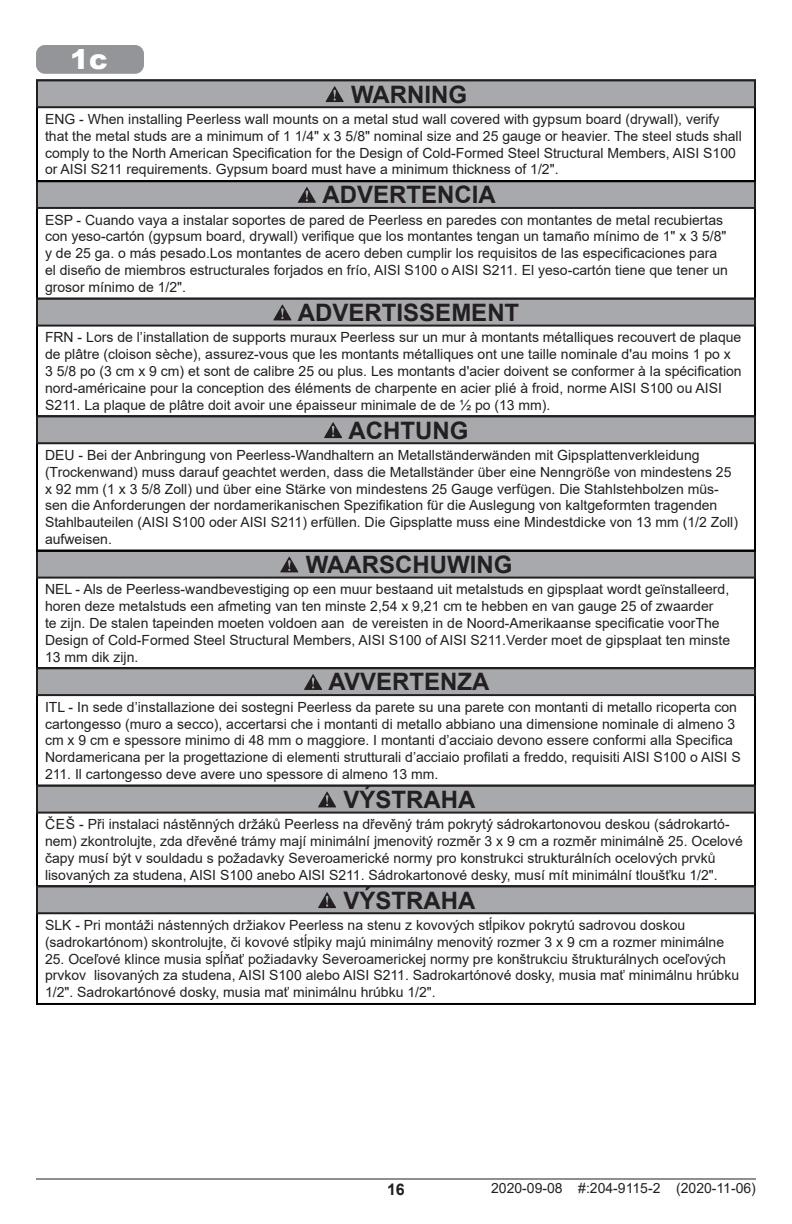
<style>
.page{position:relative;width:792px;height:1224px;background:#fff}
.page>*{position:absolute;margin:0;border:0;box-sizing:border-box;transform-origin:0 0}
.Step_Number_Boxes{font:900 28px "Arial";color:#fff}
.WARNING__header{font:700 24px "Arial";color:#231f20}
.t1{font:700 16px "Arial";color:#231f20}
.Warning_box_text{font:14px/16.8px "Arial";color:#231f20}
</style>
<div class="page">
<hr style="left:36px;top:1178px;width:720px;height:2px;background:#231f20">
<div style="left:38px;top:47px;width:104px;height:25px;background:#939598;border-radius:7px"></div>
<div style="left:36px;top:45px;width:108px;height:29px;border:4px solid #939598;border-radius:7px"></div>
<div style="left:37px;top:181px;width:718px;height:27px;background:#a8a9ad"></div>
<svg style="left:298px;top:187px;width:18px;height:16px"></svg>
<div style="left:36px;top:180px;width:720px;height:29px;border:2px solid #231f20"></div>
<div style="left:37px;top:551px;width:718px;height:27px;background:#a8a9ad"></div>
<svg style="left:280px;top:557px;width:19px;height:15px"></svg>
<div style="left:36px;top:550px;width:720px;height:29px;border:2px solid #231f20"></div>
<div style="left:37px;top:299px;width:718px;height:27px;background:#a8a9ad"></div>
<svg style="left:273px;top:305px;width:19px;height:15px"></svg>
<div style="left:36px;top:298px;width:720px;height:29px;border:2px solid #231f20"></div>
<div style="left:36px;top:79px;width:720px;height:103px;border:2px solid #000"></div>
<div style="left:37px;top:80px;width:718px;height:27px;background:#a8a9ad"></div>
<svg style="left:325px;top:86px;width:19px;height:16px"></svg>
<div style="left:36px;top:79px;width:720px;height:29px;border:2px solid #231f20"></div>
<div style="left:36px;top:415px;width:720px;height:137px;border:2px solid #000"></div>
<div style="left:37px;top:416px;width:718px;height:27px;background:#a8a9ad"></div>
<svg style="left:324px;top:422px;width:18px;height:16px"></svg>
<div style="left:36px;top:415px;width:720px;height:29px;border:2px solid #231f20"></div>
<div style="left:37px;top:668px;width:718px;height:27px;background:#a8a9ad"></div>
<svg style="left:304px;top:674px;width:18px;height:16px"></svg>
<div style="left:36px;top:667px;width:720px;height:29px;border:2px solid #231f20"></div>
<div style="left:37px;top:786px;width:718px;height:27px;background:#a8a9ad"></div>
<svg style="left:318px;top:792px;width:18px;height:15px"></svg>
<div style="left:36px;top:785px;width:720px;height:29px;border:2px solid #231f20"></div>
<div style="left:36px;top:885px;width:720px;height:120px;border:2px solid #000"></div>
<div style="left:37px;top:886px;width:718px;height:27px;background:#a8a9ad"></div>
<svg style="left:318px;top:892px;width:18px;height:16px"></svg>
<div style="left:36px;top:885px;width:720px;height:29px;border:2px solid #231f20"></div>
<p class="Step_Number_Boxes" style="left:70px;top:39px;width:39px">1c</p>
<p class="WARNING__header" style="left:351px;top:77px;width:117px">WARNING</p>
<p class="Warning_box_text" style="left:45px;top:111px;width:698px">ENG - When installing Peerless wall mounts on a metal stud wall covered with gypsum board (drywall), verify that the metal studs are a minimum of 1 1/4" x 3 5/8" nominal size and 25 gauge or heavier. The steel studs shall comply to the North American Specification for the Design of Cold-Formed Steel Structural Members, AISI S100 or AISI S211 requirements. Gypsum board must have a minimum thickness of 1/2".</p>
<p class="WARNING__header" style="left:322px;top:178px;width:175px">ADVERTENCIA</p>
<p class="Warning_box_text" style="left:45px;top:211px;width:685px">ESP - Cuando vaya a instalar soportes de pared de Peerless en paredes con montantes de metal recubiertas con yeso-cartón (gypsum board, drywall) verifique que los montantes tengan un tamaño mínimo de 1" x 3 5/8" y de 25 ga. o más pesado.Los montantes de acero deben cumplir los requisitos de las especificaciones para el diseño de miembros estructurales forjados en frío, AISI S100 o AISI S211. El yeso-cartón tiene que tener un grosor mínimo de 1/2".</p>
<p class="WARNING__header" style="left:298px;top:296px;width:223px">ADVERTISSEMENT</p>
<p class="Warning_box_text" style="left:45px;top:329px;width:698px">FRN - Lors de l’installation de supports muraux Peerless sur un mur à montants métalliques recouvert de plaque de plâtre (cloison sèche), assurez-vous que les montants métalliques ont une taille nominale d'au moins 1 po x 3 5/8 po (3 cm x 9 cm) et sont de calibre 25 ou plus. Les montants d'acier doivent se conformer à la spécification nord-américaine pour la conception des éléments de charpente en acier plié à froid, norme AISI S100 ou AISI S211. La plaque de plâtre doit avoir une épaisseur minimale de de ½ po (13 mm).</p>
<p class="WARNING__header" style="left:349px;top:413px;width:121px">ACHTUNG</p>
<p class="Warning_box_text" style="left:45px;top:447px;width:695px">DEU - Bei der Anbringung von Peerless-Wandhaltern an Metallständerwänden mit Gipsplattenverkleidung (Trockenwand) muss darauf geachtet werden, dass die Metallständer über eine Nenngröße von mindestens 25 x 92 mm (1 x 3 5/8 Zoll) und über eine Stärke von mindestens 25 Gauge verfügen. Die Stahlstehbolzen müs&shy;sen die Anforderungen der nordamerikanischen Spezifikation für die Auslegung von kaltgeformten tragenden Stahlbauteilen (AISI S100 oder AISI S211) erfüllen. Die Gipsplatte muss eine Mindestdicke von 13 mm (1/2 Zoll) aufweisen.</p>
<p class="WARNING__header" style="left:306px;top:548px;width:208px">WAARSCHUWING</p>
<p class="Warning_box_text" style="left:45px;top:581px;width:687px">NEL - Als de Peerless-wandbevestiging op een muur bestaand uit metalstuds en gipsplaat wordt geïnstalleerd, horen deze metalstuds een afmeting van ten minste 2,54 x 9,21 cm te hebben en van gauge 25 of zwaarder<br>te zijn. De stalen tapeinden moeten voldoen aan de vereisten in de Noord-Amerikaanse specificatie voorThe Design of Cold-Formed Steel Structural Members, AISI S100 of AISI S211.Verder moet de gipsplaat ten minste 13 mm dik zijn.</p>
<p class="WARNING__header" style="left:329px;top:665px;width:162px">AVVERTENZA</p>
<p class="Warning_box_text" style="left:45px;top:698px;width:697px">ITL - In sede d’installazione dei sostegni Peerless da parete su una parete con montanti di metallo ricoperta con cartongesso (muro a secco), accertarsi che i montanti di metallo abbiano una dimensione nominale di almeno 3 cm x 9 cm e spessore minimo di 48 mm o maggiore. I montanti d’acciaio devono essere conformi alla Specifica Nordamericana per la progettazione di elementi strutturali d’acciaio profilati a freddo, requisiti AISI S100 o AISI S 211. Il cartongesso deve avere uno spessore di almeno 13 mm.</p>
<p class="WARNING__header" style="left:344px;top:783px;width:134px">VÝSTRAHA</p>
<p class="Warning_box_text" style="left:45px;top:816px;width:699px">ČEŠ - Při instalaci nástěnných držáků Peerless na dřevěný trám pokrytý sádrokartonovou deskou (sádrokartó&shy;nem) zkontrolujte, zda dřevěné trámy mají minimální jmenovitý rozměr 3 x 9 cm a rozměr minimálně 25. Ocelové čapy musí být v souldadu s požadavky Severoamerické normy pro konstrukci strukturálních ocelových prvků lisovaných za studena, AISI S100 anebo AISI S211. Sádrokartonové desky, musí mít minimální tloušťku 1/2".</p>
<p class="WARNING__header" style="left:344px;top:883px;width:134px">VÝSTRAHA</p>
<p class="Warning_box_text" style="left:45px;top:917px;width:681px">SLK - Pri montáži nástenných držiakov Peerless na stenu z kovových stĺpikov pokrytú sadrovou doskou (sadrokartónom) skontrolujte, či kovové stĺpiky majú minimálny menovitý rozmer 3 x 9 cm a rozmer minimálne</p>
<p class="Warning_box_text" style="left:45px;top:950px;width:696px">25. Oceľové klince musia spĺňať požiadavky Severoamerickej normy pre konštrukciu štrukturálnych oceľových prvkov lisovaných za studena, AISI S100 alebo AISI S211. Sadrokartónové dosky, musia mať minimálnu hrúbku<br>1/2". Sadrokartónové dosky, musia mať minimálnu hrúbku 1/2".</p>
<p class="t1" style="left:387px;top:1178px;width:19px">16</p>
<p class="Warning_box_text" style="left:491px;top:1180px;width:266px">2020-09-08 #:204-9115-2 (2020-11-06)</p>
</div>
